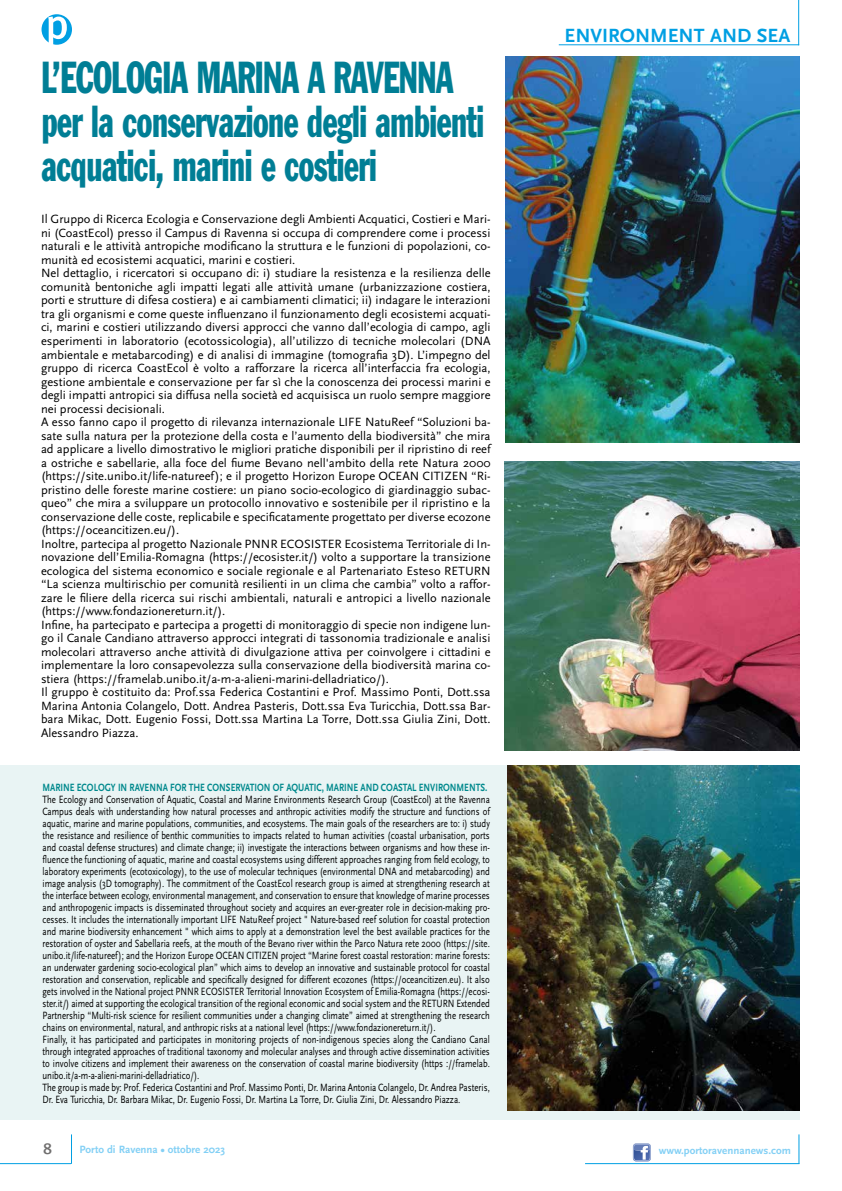
<style>
.page{position:relative;width:842px;height:1191px;background:#fff}
.page>*{position:absolute;margin:0;border:0;box-sizing:border-box;transform-origin:0 0}
.t1{font:condensed 44px/44px "Franklin Gothic";letter-spacing:-.015em;color:#007e95;scale:.73 1}
.t2{font:700 20px "Scala Sans";color:#009fe3}
.t3{font:500 16px "Meta Plus";color:#706f6f}
.t4{font:12.5px/13.5px "Scala Sans";color:#000}
.t5{font:11px/12px "Scala Sans";color:#000;scale:.8 1}
.t6{font:700 11px "Scala Sans";color:#00898d;scale:.8 1}
.t7{font:700 11px "Scala Sans";color:#83d0f5}
</style>
<div class="page">
<hr style="left:585px;top:1163px;width:214px;height:1px;background:#009fe3">
<svg style="left:71px;top:1134px;width:1px;height:29px"></svg>
<hr style="left:0;top:1163px;width:71px;height:1px;background:#009fe3">
<svg style="left:633px;top:1143px;width:18px;height:18px"></svg>
<svg style="left:798px;top:1134px;width:1px;height:29px"></svg>
<div style="left:42px;top:14px;width:30px;height:31px;background:#009fe3;border-radius:50%"></div>
<svg style="left:48px;top:16px;width:19px;height:29px"></svg>
<div style="left:0;top:765px;width:799px;height:355px;background:#e9f4f4"></div>
<img style="left:504px;top:462px;width:295px;height:288px">
<img style="left:507px;top:765px;width:292px;height:345px">
<img style="left:505px;top:57px;width:294px;height:386px">
<hr style="left:798px;top:0;width:1px;height:45px;background:#009fe3">
<hr style="left:559px;top:44px;width:240px;height:1px;background:#009fe3">
<h1 class="t1" style="left:41px;top:54px;width:608px">L’ECOLOGIA MARINA A RAVENNA per la conservazione degli ambienti acquatici, marini e costieri</h1>
<p class="t4" style="left:41px;top:213px;width:451px">Il Gruppo di Ricerca Ecologia e Conservazione degli Ambienti Acquatici, Costieri e Mari&shy;ni (CoastEcol) presso il Campus di Ravenna si occupa di comprendere come i processi naturali e le attività antropiche modificano la struttura e le funzioni di popolazioni, co&shy;munità ed ecosistemi acquatici, marini e costieri.<br>Nel dettaglio, i ricercatori si occupano di: i) studiare la resistenza e la resilienza delle comunità bentoniche agli impatti legati alle attività umane (urbanizzazione costiera, porti e strutture di difesa costiera) e ai cambiamenti climatici; ii) indagare le interazioni tra gli organismi e come queste influenzano il funzionamento degli ecosistemi acquati&shy;ci, marini e costieri utilizzando diversi approcci che vanno dall’ecologia di campo, agli esperimenti in laboratorio (ecotossicologia), all’utilizzo di tecniche molecolari (DNA ambientale e metabarcoding) e di analisi di immagine (tomografia 3D). L’impegno del gruppo di ricerca CoastEcol è volto a rafforzare la ricerca all’interfaccia fra ecologia, gestione ambientale e conservazione per far sì che la conoscenza dei processi marini e degli impatti antropici sia diffusa nella società ed acquisisca un ruolo sempre maggiore nei processi decisionali.<br>A esso fanno capo il progetto di rilevanza internazionale LIFE NatuReef “Soluzioni ba&shy;sate sulla natura per la protezione della costa e l’aumento della biodiversità” che mira ad applicare a livello dimostrativo le migliori pratiche disponibili per il ripristino di reef a ostriche e sabellarie, alla foce del fiume Bevano nell'ambito della rete Natura 2000 (https://site.unibo.it/life-natureef); e il progetto Horizon Europe OCEAN CITIZEN “Ri&shy;pristino delle foreste marine costiere: un piano socio-ecologico di giardinaggio subac&shy;queo” che mira a sviluppare un protocollo innovativo e sostenibile per il ripristino e la conservazione delle coste, replicabile e specificatamente progettato per diverse ecozone (https://oceancitizen.eu/).<br>Inoltre, partecipa al progetto Nazionale PNNR ECOSISTER Ecosistema Territoriale di In&shy;novazione dell’Emilia-Romagna (https://ecosister.it/) volto a supportare la transizione ecologica del sistema economico e sociale regionale e al Partenariato Esteso RETURN “La scienza multirischio per comunità resilienti in un clima che cambia” volto a raffor&shy;zare le filiere della ricerca sui rischi ambientali, naturali e antropici a livello nazionale (https://www.fondazionereturn.it/).<br>Infine, ha partecipato e partecipa a progetti di monitoraggio di specie non indigene lun&shy;go il Canale Candiano attraverso approcci integrati di tassonomia tradizionale e analisi molecolari attraverso anche attività di divulgazione attiva per coinvolgere i cittadini e implementare la loro consapevolezza sulla conservazione della biodiversità marina co&shy;stiera (https://framelab.unibo.it/a-m-a-alieni-marini-delladriatico/).<br>Il gruppo è costituito da: Prof.ssa Federica Costantini e Prof. Massimo Ponti, Dott.ssa Marina Antonia Colangelo, Dott. Andrea Pasteris, Dott.ssa Eva Turicchia, Dott.ssa Bar&shy;bara Mikac, Dott. Eugenio Fossi, Dott.ssa Martina La Torre, Dott.ssa Giulia Zini, Dott.<br>Alessandro Piazza.</p>
<p class="t6" style="left:43px;top:781px;width:558px">MARINE ECOLOGY IN RAVENNA FOR THE CONSERVATION OF AQUATIC, MARINE AND COASTAL ENVIRONMENTS.</p>
<p class="t5" style="left:43px;top:793px;width:561px">The Ecology and Conservation of Aquatic, Coastal and Marine Environments Research Group (CoastEcol) at the Ravenna Campus deals with understanding how natural processes and anthropic activities modify the structure and functions of aquatic, marine and marine populations, communities, and ecosystems. The main goals of the researchers are to: i) study the resistance and resilience of benthic communities to impacts related to human activities (coastal urbanisation, ports and coastal defense structures) and climate change; ii) investigate the interactions between organisms and how these in&shy;fluence the functioning of aquatic, marine and coastal ecosystems using different approaches ranging from field ecology, to laboratory experiments (ecotoxicology), to the use of molecular techniques (environmental DNA and metabarcoding) and image analysis (3D tomography). The commitment of the CoastEcol research group is aimed at strengthening research at the interface between ecology, environmental management, and conservation to ensure that knowledge of marine processes and anthropogenic impacts is disseminated throughout society and acquires an ever-greater role in decision-making pro&shy;cesses. It includes the internationally important LIFE NatuReef project " Nature-based reef solution for coastal protection and marine biodiversity enhancement " which aims to apply at a demonstration level the best available practices for the restoration of oyster and Sabellaria reefs, at the mouth of the Bevano river within the Parco Natura rete 2000 (https://site. unibo.it/life-natureef); and the Horizon Europe OCEAN CITIZEN project “Marine forest coastal restoration: marine forests: an underwater gardening socio-ecological plan” which aims to develop an innovative and sustainable protocol for coastal restoration and conservation, replicable and specifically designed for different ecozones (https://oceancitizen.eu). It also gets involved in the National project PNNR ECOSISTER Territorial Innovation Ecosystem of Emilia-Romagna (https://ecosi&shy;ster.it/) aimed at supporting the ecological transition of the regional economic and social system and the RETURN Extended Partnership “Multi-risk science for resilient communities under a changing climate” aimed at strengthening the research chains on environmental, natural, and anthropic risks at a national level (https://www.fondazionereturn.it/).<br>Finally, it has participated and participates in monitoring projects of non-indigenous species along the Candiano Canal through integrated approaches of traditional taxonomy and molecular analyses and through active dissemination activities to involve citizens and implement their awareness on the conservation of coastal marine biodiversity (https ://framelab. unibo.it/a-m-a-alieni-marini-delladriatico/).<br>The group is made by: Prof. Federica Costantini and Prof. Massimo Ponti, Dr. Marina Antonia Colangelo, Dr. Andrea Pasteris, Dr. Eva Turicchia, Dr. Barbara Mikac, Dr. Eugenio Fossi, Dr. Martina La Torre, Dr. Giulia Zini, Dr. Alessandro Piazza.</p>
<h2 class="t2" style="left:564px;top:24px;width:227px">ENVIRONMENT AND SEA</h2>
<p class="t3" style="left:43px;top:1139px;width:11px">8</p>
<p class="t7" style="left:80px;top:1143px;width:147px">Porto di Ravenna • ottobre 2023</p>
<p class="t7" style="left:659px;top:1144px;width:134px">www.portoravennanews.com</p>
</div>
